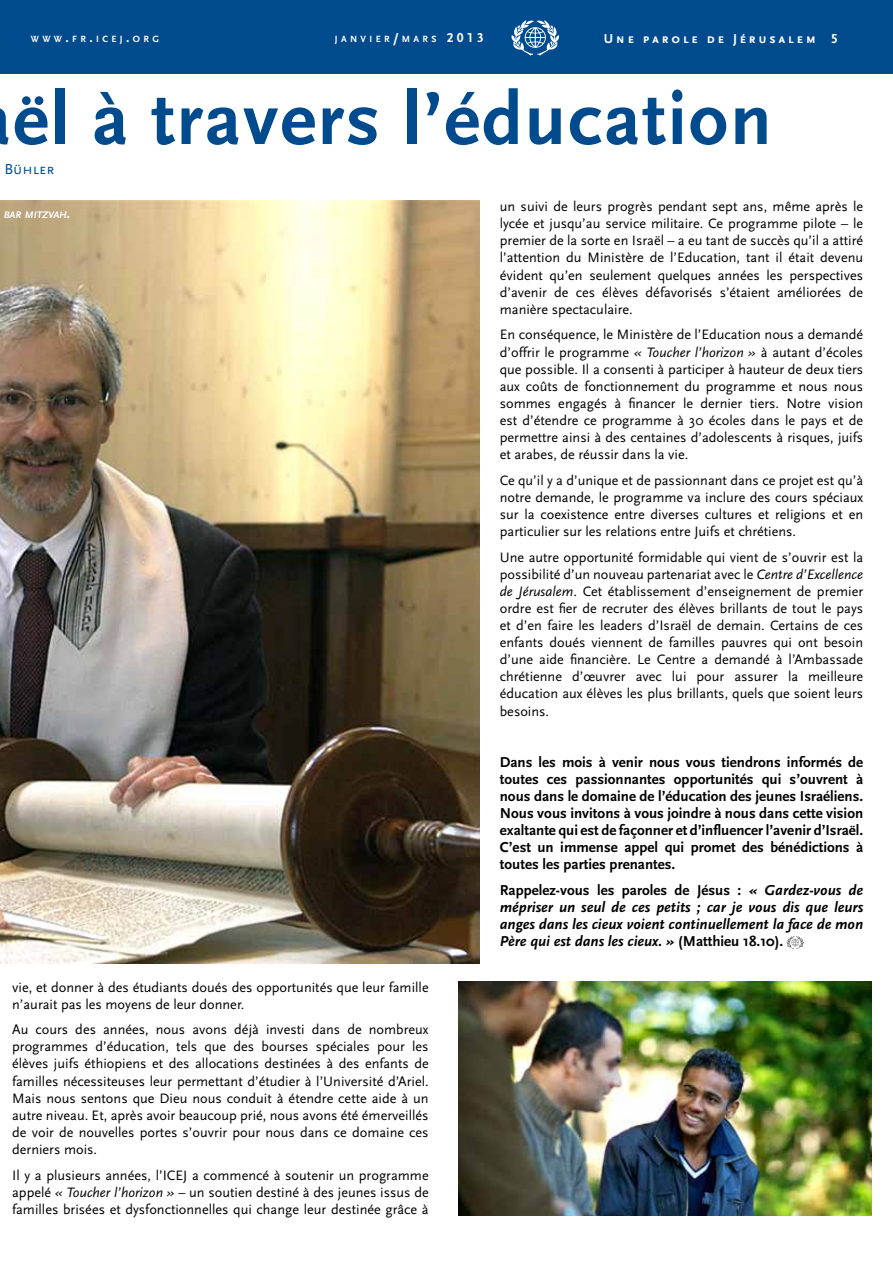
<style>
.page{position:relative;width:893px;height:1263px;background:#fff}
.page>*{position:absolute;margin:0;border:0;box-sizing:border-box;transform-origin:0 0}
.t1{font:700 76.5px "Scala Sans";letter-spacing:.025em;color:#004b8d}
.t2{font:700 15px/17.1px "Scala Sans";color:#000;text-align:justify}
.t3{font:italic 700 15px/17.1px "Scala Sans";color:#000;text-align:justify}
.t4{font:15px "Scala Sans Caps";color:#004b8d}
.t5{font:14.25px/17.1px "Scala Sans";color:#000;text-align:justify}
.t6{font:700 13.5px "Scala Sans Caps";letter-spacing:.2em;color:#fff}
.t7{font:italic 700 10.05px "Scala Sans";color:#fff}
.t8{font:700 9.45px "Scala Sans Caps";letter-spacing:.355em;color:#fff}
.s1{font-size:13.5px}
.s2{font-size:14.25px}
.s3{font-style:italic}
.s4{font-style:normal}
</style>
<div class="page">
<img style="left:458px;top:981px;width:414px;height:235px">
<div style="left:0;top:0;width:893px;height:73px;background:#004b8d"></div>
<svg style="left:511px;top:20px;width:48px;height:36px"></svg>
<img style="left:0;top:201px;width:479px;height:763px">
<svg style="left:787px;top:936px;width:17px;height:13px"></svg>
<p class="t8" style="left:31px;top:34px;width:130px">WWW<span class="s1">.</span>FR<span class="s1">.</span>ICEJ<span class="s1">.</span>ORG</p>
<p class="t8" style="left:335px;top:34px;width:151px">JANVIER<span class="s1">/</span>MARS <span class="s1">2013</span></p>
<p class="t6" style="left:604px;top:31px;width:235px">Une parole de Jérusalem 5</p>
<h1 class="t1" style="left:13px;top:78px;width:760px">ël à travers l’éducation</h1>
<p class="t4" style="left:4px;top:161px;width:51px">Bühler</p>
<p class="t7" style="left:4px;top:209px;width:68px">BAR MITZVAH<span class="s2">.</span></p>
<p class="t5" style="left:12px;top:978px;width:418px">vie, et donner à des étudiants doués des opportunités que leur famille n’aurait pas les moyens de leur donner.</p>
<p class="t5" style="left:12px;top:1021px;width:418px">Au cours des années, nous avons déjà investi dans de nombreux programmes d’éducation, tels que des bourses spéciales pour les élèves juifs éthiopiens et des allocations destinées à des enfants de familles nécessiteuses leur permettant d’étudier à l’Université d’Ariel.<br>Mais nous sentons que Dieu nous conduit à étendre cette aide à un autre niveau. Et, après avoir beaucoup prié, nous avons été émerveillés de voir de nouvelles portes s’ouvrir pour nous dans ce domaine ces derniers mois.</p>
<p class="t5" style="left:12px;top:1166px;width:418px">Il y a plusieurs années, l’ICEJ a commencé à soutenir un programme appelé <span class="s3">« Toucher l’horizon »</span> – un soutien destiné à des jeunes issus de familles brisées et dysfonctionnelles qui change leur destinée grâce à</p>
<p class="t5" style="left:500px;top:198px;width:365px">un suivi de leurs progrès pendant sept ans, même après le lycée et jusqu’au service militaire. Ce programme pilote – le premier de la sorte en Israël – a eu tant de succès qu’il a attiré l’attention du Ministère de l’Education, tant il était devenu évident qu’en seulement quelques années les perspectives d’avenir de ces élèves défavorisés s’étaient améliorées de manière spectaculaire.</p>
<p class="t5" style="left:500px;top:326px;width:365px">En conséquence, le Ministère de l’Education nous a demandé d’offrir le programme <span class="s3">« Toucher l’horizon »</span> à autant d’écoles que possible. Il a consenti à participer à hauteur de deux tiers aux coûts de fonctionnement du programme et nous nous sommes engagés à financer le dernier tiers. Notre vision est d’étendre ce programme à 30 écoles dans le pays et de permettre ainsi à des centaines d’adolescents à risques, juifs et arabes, de réussir dans la vie.</p>
<p class="t5" style="left:500px;top:472px;width:365px">Ce qu’il y a d’unique et de passionnant dans ce projet est qu’à notre demande, le programme va inclure des cours spéciaux sur la coexistence entre diverses cultures et religions et en particulier sur les relations entre Juifs et chrétiens.</p>
<p class="t5" style="left:500px;top:549px;width:365px">Une autre opportunité formidable qui vient de s’ouvrir est la possibilité d’un nouveau partenariat avec le <span class="s3">Centre d’Excellence de Jérusalem</span>. Cet établissement d’enseignement de premier ordre est fier de recruter des élèves brillants de tout le pays et d’en faire les leaders d’Israël de demain. Certains de ces enfants doués viennent de familles pauvres qui ont besoin d’une aide financière. Le Centre a demandé à l’Ambassade chrétienne d’œuvrer avec lui pour assurer la meilleure éducation aux élèves les plus brillants, quels que soient leurs besoins.</p>
<p class="t2" style="left:500px;top:754px;width:365px">Dans les mois à venir nous vous tiendrons informés de toutes ces passionnantes opportunités qui s’ouvrent à nous dans le domaine de l’éducation des jeunes Israéliens.<br>Nous vous invitons à vous joindre à nous dans cette vision exaltante qui est de façonner et d’influencer l’avenir d’Israël.<br>C’est un immense appel qui promet des bénédictions à toutes les parties prenantes.</p>
<p class="t3" style="left:500px;top:882px;width:365px"><span class="s4">Rappelez-vous les paroles de Jésus :</span> « Gardez-vous de mépriser un seul de ces petits ; car je vous dis que leurs anges dans les cieux voient continuellement la face de mon Père qui est dans les cieux. » <span class="s4">(Matthieu 18.10).</span></p>
</div>
